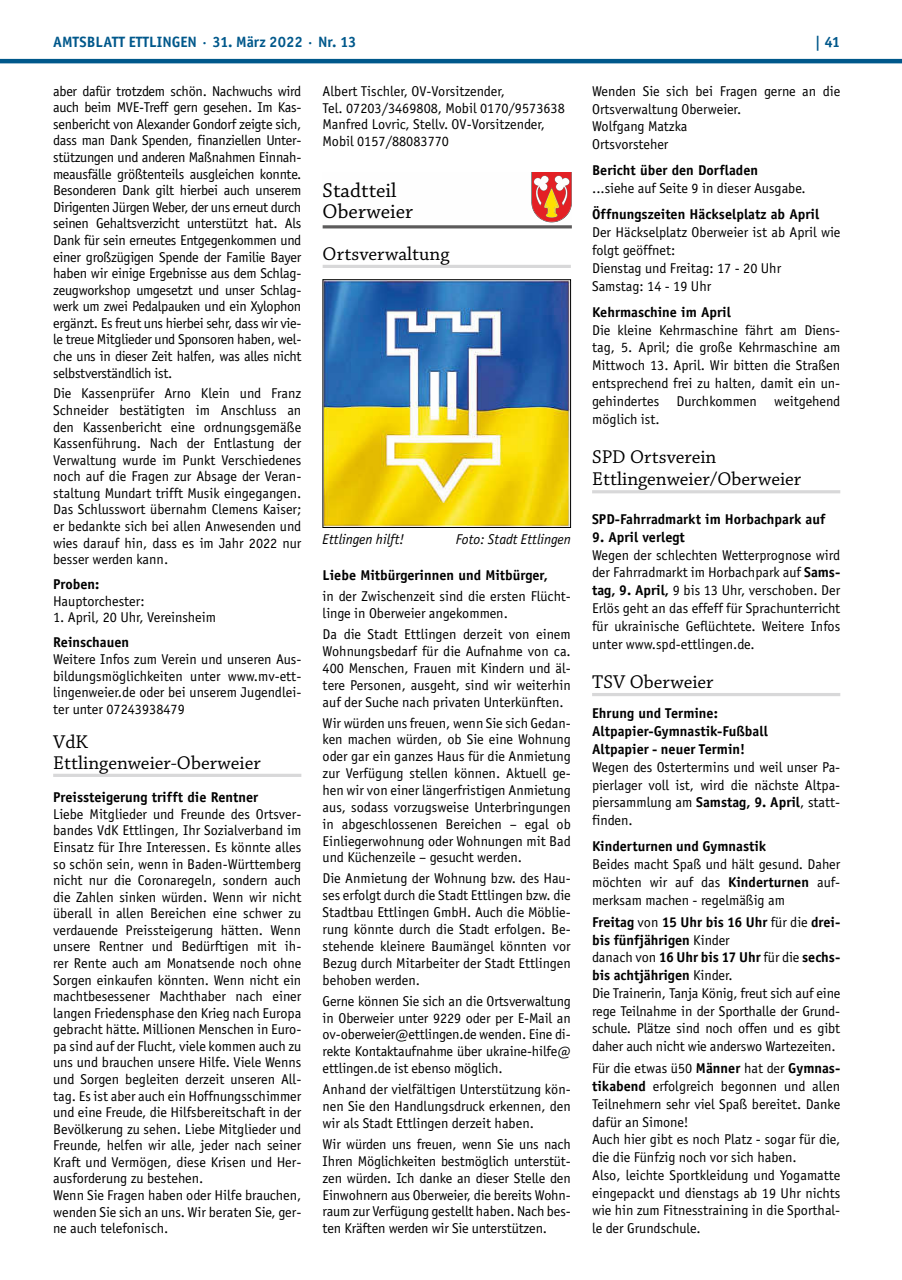
<style>
.page{position:relative;width:902px;height:1280px;background:#fff}
.page>*{position:absolute;margin:0;border:0;box-sizing:border-box;transform-origin:0 0}
.t1{font:21px/21px "Chaparral Pro";color:#000}
.t2{font:19.5px/21px "Chaparral Pro";color:#000}
.t3{font:700 15px "Officina Sans";color:#00588b}
.t4{font:14.25px/16.5px "Officina Sans";color:#000;text-align:justify}
.t5{font:700 14.25px/17.9px "Officina Sans";color:#000}
.t6{font:italic 14.25px "Officina Sans";color:#000}
.s1{font-weight:700}
</style>
<div class="page">
<hr style="left:0;top:59px;width:901px;height:4px;background:#00588b">
<hr style="left:53px;top:774px;width:248px;height:3px;background:#d8d8d9">
<hr style="left:322px;top:265px;width:248px;height:3px;background:#d8d8d9">
<hr style="left:322px;top:225px;width:250px;height:3px;background:#5c5b5b">
<svg style="left:531px;top:172px;width:41px;height:51px"></svg>
<img style="left:324px;top:281px;width:244px;height:245px">
<div style="left:322px;top:279px;width:248px;height:249px;border:1px solid #000"></div>
<hr style="left:592px;top:490px;width:248px;height:3px;background:#d8d8d9">
<hr style="left:592px;top:693px;width:248px;height:3px;background:#d8d8d9">
<p class="t3" style="left:53px;top:32px;width:305px">AMTSBLATT ETTLINGEN · 31. März 2022 · Nr. 13</p>
<p class="t3" style="left:814px;top:32px;width:27px">| 41</p>
<p class="t4" style="left:53px;top:83px;width:250px">aber dafür trotzdem schön. Nachwuchs wird auch beim MVE-Treff gern gesehen. Im Kas&shy;senbericht von Alexander Gondorf zeigte sich, dass man Dank Spenden, finanziellen Unter&shy;stützungen und anderen Maßnahmen Einnah&shy;meausfälle größtenteils ausgleichen konnte.<br>Besonderen Dank gilt hierbei auch unserem Dirigenten Jürgen Weber, der uns erneut durch seinen Gehaltsverzicht unterstützt hat. Als Dank für sein erneutes Entgegenkommen und einer großzügigen Spende der Familie Bayer haben wir einige Ergebnisse aus dem Schlag&shy;zeugworkshop umgesetzt und unser Schlag&shy;werk um zwei Pedalpauken und ein Xylophon ergänzt. Es freut uns hierbei sehr, dass wir vie&shy;le treue Mitglieder und Sponsoren haben, wel&shy;che uns in dieser Zeit halfen, was alles nicht selbstverständlich ist.</p>
<p class="t4" style="left:53px;top:385px;width:250px">Die Kassenprüfer Arno Klein und Franz Schneider bestätigten im Anschluss an den Kassenbericht eine ordnungsgemäße Kassenführung. Nach der Entlastung der Verwaltung wurde im Punkt Verschiedenes noch auf die Fragen zur Absage der Veran&shy;staltung Mundart trifft Musik eingegangen.<br>Das Schlusswort übernahm Clemens Kaiser; er bedankte sich bei allen Anwesenden und wies darauf hin, dass es im Jahr 2022 nur besser werden kann.</p>
<p class="t5" style="left:53px;top:575px;width:48px">Proben:</p>
<p class="t4" style="left:53px;top:593px;width:93px">Hauptorchester:</p>
<p class="t4" style="left:53px;top:609px;width:164px">1. April, 20 Uhr, Vereinsheim</p>
<p class="t5" style="left:53px;top:633px;width:77px">Reinschauen</p>
<p class="t4" style="left:53px;top:651px;width:250px">Weitere Infos zum Verein und unseren Aus&shy;bildungsmöglichkeiten unter www.mv-ett&shy;lingenweier.de oder bei unserem Jugendlei&shy;ter unter 07243938479</p>
<h2 class="t2" style="left:53px;top:732px;width:209px">VdK<br>Ettlingenweier-Oberweier</h2>
<p class="t5" style="left:53px;top:788px;width:207px">Preissteigerung trifft die Rentner</p>
<p class="t4" style="left:53px;top:806px;width:250px;text-align:left">Liebe Mitglieder und Freunde des Ortsver&shy;bandes VdK Ettlingen, Ihr Sozialverband im Einsatz für Ihre Interessen. Es könnte alles so schön sein, wenn in Baden-Württemberg nicht nur die Coronaregeln, sondern auch die Zahlen sinken würden. Wenn wir nicht überall in allen Bereichen eine schwer zu verdauende Preissteigerung hätten. Wenn unsere Rentner und Bedürftigen mit ih&shy;rer Rente auch am Monatsende noch ohne Sorgen einkaufen könnten. Wenn nicht ein machtbesessener Machthaber nach einer langen Friedensphase den Krieg nach Europa gebracht hätte. Millionen Menschen in Euro&shy;pa sind auf der Flucht, viele kommen auch zu uns und brauchen unsere Hilfe. Viele Wenns und Sorgen begleiten derzeit unseren All&shy;tag. Es ist aber auch ein Hoffnungsschimmer und eine Freude, die Hilfsbereitschaft in der Bevölkerung zu sehen. Liebe Mitglieder und Freunde, helfen wir alle, jeder nach seiner Kraft und Vermögen, diese Krisen und Her&shy;ausforderung zu bestehen.<br>Wenn Sie Fragen haben oder Hilfe brauchen, wenden Sie sich an uns. Wir beraten Sie, ger&shy;ne auch telefonisch.</p>
<p class="t4" style="left:322px;top:83px;width:244px;text-align:left">Albert Tischler, OV-Vorsitzender,<br>Tel. 07203/3469808, Mobil 0170/9573638<br>Manfred Lovric, Stellv. OV-Vorsitzender, Mobil 0157/88083770</p>
<h1 class="t1" style="left:322px;top:180px;width:92px">Stadtteil<br>Oberweier</h1>
<h2 class="t2" style="left:322px;top:244px;width:128px">Ortsverwaltung</h2>
<p class="t4" style="left:592px;top:82px;width:250px;line-height:17.9px;text-align:left">Wenden Sie sich bei Fragen gerne an die<br>Ortsverwaltung Oberweier.<br>Wolfgang Matzka<br>Ortsvorsteher</p>
<p class="t5" style="left:592px;top:161px;width:167px">Bericht über den Dorfladen</p>
<p class="t4" style="left:592px;top:180px;width:215px">...siehe auf Seite 9 in dieser Ausgabe.</p>
<p class="t5" style="left:592px;top:205px;width:229px">Öffnungszeiten Häckselplatz ab April</p>
<p class="t4" style="left:592px;top:223px;width:250px;line-height:17.9px;text-align:left">Der Häckselplatz Oberweier ist ab April wie folgt geöffnet:<br>Dienstag und Freitag: 17 - 20 Uhr<br>Samstag: 14 - 19 Uhr</p>
<p class="t5" style="left:592px;top:303px;width:140px">Kehrmaschine im April</p>
<p class="t4" style="left:592px;top:321px;width:250px;line-height:17.9px">Die kleine Kehrmaschine fährt am Diens&shy;tag, 5. April; die große Kehrmaschine am Mittwoch 13. April. Wir bitten die Straßen entsprechend frei zu halten, damit ein un&shy;gehindertes Durchkommen weitgehend möglich ist.</p>
<h2 class="t2" style="left:592px;top:446px;width:211px;line-height:22.4px">SPD Ortsverein<br>Ettlingenweier/Oberweier</h2>
<p class="t5" style="left:592px;top:510px;width:235px">SPD-Fahrradmarkt im Horbachpark auf</p>
<p class="t5" style="left:592px;top:528px;width:94px">9. April verlegt</p>
<p class="t4" style="left:592px;top:546px;width:250px;line-height:17.9px">Wegen der schlechten Wetterprognose wird der Fahrradmarkt im Horbachpark auf <span class="s1">Sams&shy;tag, 9. April,</span> 9 bis 13 Uhr, verschoben. Der Erlös geht an das effeff für Sprachunterricht für ukrainische Geflüchtete. Weitere Infos unter www.spd-ettlingen.de.</p>
<h2 class="t2" style="left:592px;top:672px;width:123px">TSV Oberweier</h2>
<p class="t5" style="left:592px;top:704px;width:177px">Ehrung und Termine:<br>Altpapier-Gymnastik-Fußball<br>Altpapier - neuer Termin!</p>
<p class="t4" style="left:592px;top:758px;width:250px;line-height:17.9px">Wegen des Ostertermins und weil unser Pa&shy;pierlager voll ist, wird die nächste Altpa&shy;piersammlung am <span class="s1">Samstag, 9. April</span>, statt&shy;finden.</p>
<p class="t5" style="left:592px;top:837px;width:176px">Kinderturnen und Gymnastik</p>
<p class="t4" style="left:592px;top:855px;width:250px;line-height:17.9px">Beides macht Spaß und hält gesund. Daher möchten wir auf das <span class="s1">Kinderturnen</span> auf&shy;merksam machen - regelmäßig am</p>
<p class="t4" style="left:592px;top:913px;width:250px;line-height:17.9px;text-align:left"><span class="s1">Freitag</span> von <span class="s1">15 Uhr bis 16 Uhr</span> für die <span class="s1">drei&shy;bis fünfjährigen</span> Kinder<br>danach von <span class="s1">16 Uhr bis 17 Uhr</span> für die <span class="s1">sechs&shy;bis achtjährigen</span> Kinder.<br>Die Trainerin, Tanja König, freut sich auf eine rege Teilnahme in der Sporthalle der Grund&shy;schule. Plätze sind noch offen und es gibt daher auch nicht wie anderswo Wartezeiten.</p>
<p class="t4" style="left:592px;top:1059px;width:250px;line-height:17.9px;text-align:left">Für die etwas ü50 <span class="s1">Männer</span> hat der <span class="s1">Gymnas&shy;tikabend</span> erfolgreich begonnen und allen Teilnehmern sehr viel Spaß bereitet. Danke dafür an Simone!<br>Auch hier gibt es noch Platz - sogar für die, die die Fünfzig noch vor sich haben.<br>Also, leichte Sportkleidung und Yogamatte eingepackt und dienstags ab 19 Uhr nichts wie hin zum Fitnesstraining in die Sporthal&shy;le der Grundschule.</p>
<p class="t6" style="left:322px;top:531px;width:83px">Ettlingen hilft!</p>
<p class="t6" style="left:456px;top:531px;width:116px">Foto: Stadt Ettlingen</p>
<p class="t5" style="left:322px;top:566px;width:227px">Liebe Mitbürgerinnen und Mitbürger,</p>
<p class="t4" style="left:322px;top:588px;width:250px">in der Zwischenzeit sind die ersten Flücht&shy;linge in Oberweier angekommen.</p>
<p class="t4" style="left:322px;top:626px;width:250px">Da die Stadt Ettlingen derzeit von einem Wohnungsbedarf für die Aufnahme von ca.<br>400 Menschen, Frauen mit Kindern und äl&shy;tere Personen, ausgeht, sind wir weiterhin auf der Suche nach privaten Unterkünften.</p>
<p class="t4" style="left:322px;top:714px;width:250px">Wir würden uns freuen, wenn Sie sich Gedan&shy;ken machen würden, ob Sie eine Wohnung oder gar ein ganzes Haus für die Anmietung zur Verfügung stellen können. Aktuell ge&shy;hen wir von einer längerfristigen Anmietung aus, sodass vorzugsweise Unterbringungen in abgeschlossenen Bereichen – egal ob Einliegerwohnung oder Wohnungen mit Bad und Küchenzeile – gesucht werden.</p>
<p class="t4" style="left:322px;top:870px;width:250px">Die Anmietung der Wohnung bzw. des Hau&shy;ses erfolgt durch die Stadt Ettlingen bzw. die Stadtbau Ettlingen GmbH. Auch die Möblie&shy;rung könnte durch die Stadt erfolgen. Be&shy;stehende kleinere Baumängel könnten vor Bezug durch Mitarbeiter der Stadt Ettlingen behoben werden.</p>
<p class="t4" style="left:322px;top:992px;width:250px">Gerne können Sie sich an die Ortsverwaltung in Oberweier unter 9229 oder per E-Mail an ov-oberweier@ettlingen.de wenden. Eine di&shy;rekte Kontaktaufnahme über ukraine-hilfe@ ettlingen.de ist ebenso möglich.</p>
<p class="t4" style="left:322px;top:1081px;width:250px">Anhand der vielfältigen Unterstützung kön&shy;nen Sie den Handlungsdruck erkennen, den wir als Stadt Ettlingen derzeit haben.</p>
<p class="t4" style="left:322px;top:1136px;width:250px">Wir würden uns freuen, wenn Sie uns nach Ihren Möglichkeiten bestmöglich unterstüt&shy;zen würden. Ich danke an dieser Stelle den Einwohnern aus Oberweier, die bereits Wohn&shy;raum zur Verfügung gestellt haben. Nach bes&shy;ten Kräften werden wir Sie unterstützen.</p>
</div>
